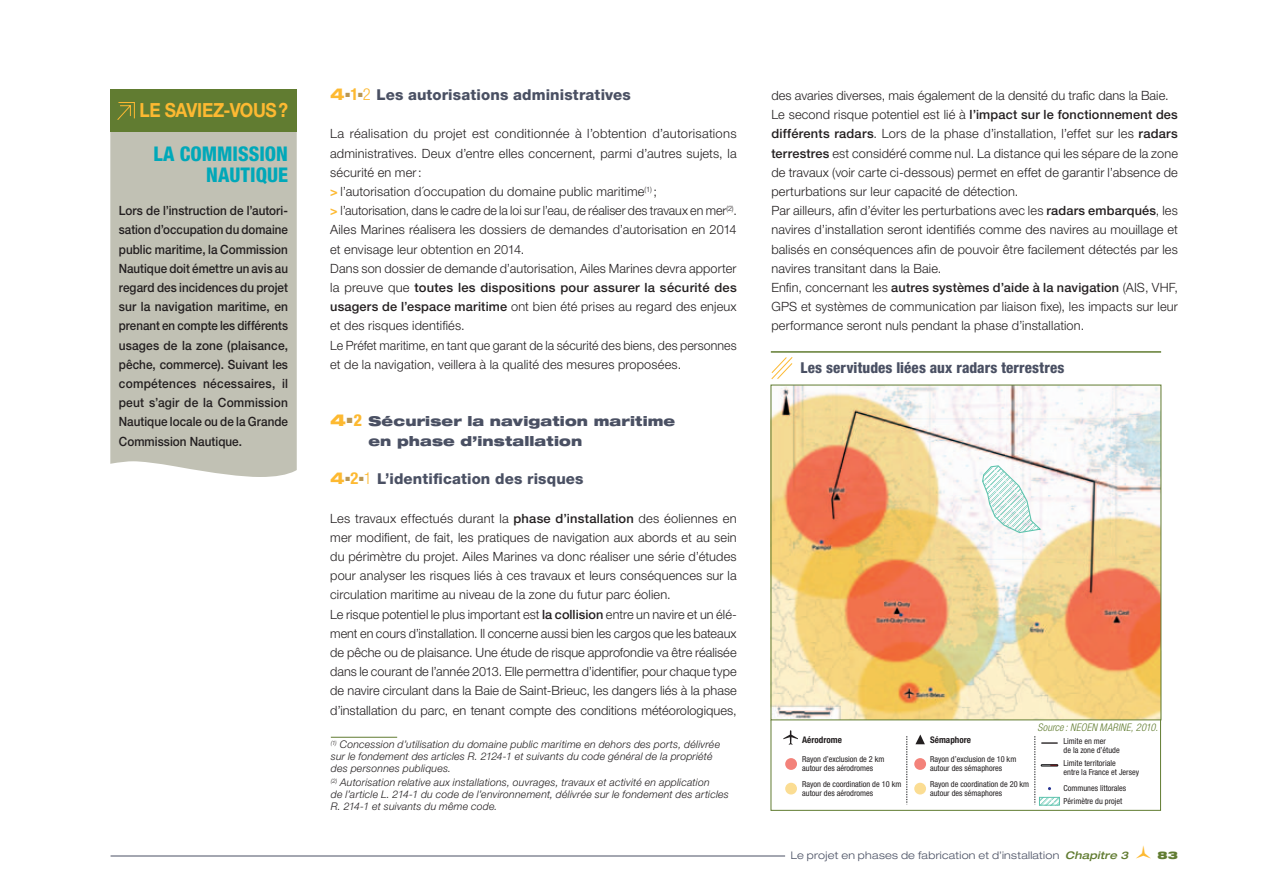
<style>
.page{position:relative;width:1263px;height:893px;background:#fff}
.page>*{position:absolute;margin:0;border:0;box-sizing:border-box;transform-origin:0 0}
.t1{font:800 condensed 20.25px/21px "Helvetica Neue";color:#00a8b9;text-align:right}
.t2{font:700 19.5px "Helvetica Neue";letter-spacing:-.02em;color:#fdb931;scale:.89 1}
.t3{font:800 15px "Helvetica Neue";letter-spacing:.01em;color:#4a5063}
.t4{font:800 condensed 15px "Helvetica Neue";letter-spacing:.01em;color:#4a5063}
.t5{font:900 expanded 13.5px/19.2px "Helvetica Neue";letter-spacing:.01em;color:#4a5063}
.t6{font:300 12.75px/19.2px "Helvetica Neue";letter-spacing:.01em;color:#231f20}
.t7{font:500 12.75px/19.2px "Helvetica Neue";letter-spacing:.005em;color:#231f20;text-align:justify;scale:.92 1}
.t8{font:italic 300 10.5px/12px "Helvetica Neue";letter-spacing:.02em;color:#231f20}
.t9{font:300 expanded 10.5px "Helvetica Neue";letter-spacing:.025em;color:#4a5063}
.t10{font:italic 300 condensed 10.5px "Helvetica Neue";letter-spacing:.01em;color:#617c31}
.t11{font:900 expanded 10.5px "Helvetica Neue";color:#617c31}
.t12{font:700 condensed 9.15px "Helvetica Neue";color:#231f20}
.t13{font:condensed 8.25px/9px "Helvetica Neue";color:#231f20}
.s1{font-stretch:expanded;font-size:16.5px;color:#fdb931}
.s2{font-weight:700;font-stretch:condensed;font-size:16.5px;color:#fdb931}
.s3{font-weight:300;font-stretch:condensed;font-size:16.5px;color:#fdb931}
.s4{font-weight:700;color:#fdb931}
.s5{font-weight:500}
.s6{font-size:16.5px;color:#fdb931}
.s7{font-weight:800;font-stretch:condensed;font-size:16.5px;color:#fdb931}
.s8{font-weight:500;font-style:italic;color:#617c31}
</style>
<div class="page">
<hr style="left:111px;top:856px;width:674px;height:1px;background:#4a5063">
<div style="left:110px;top:132px;width:187px;height:345px;background:#c1c1b4"></div>
<div style="left:110px;top:89px;width:187px;height:43px;background:#617c31"></div>
<svg style="left:117px;top:102px;width:18px;height:18px"></svg>
<hr style="left:331px;top:737px;width:66px;height:1px;background:#617c31">
<img style="left:773px;top:387px;width:386px;height:331px">
<svg style="left:981px;top:465px;width:61px;height:69px"></svg>
<hr style="left:771px;top:351px;width:390px;height:2px;background:#617c31">
<svg style="left:771px;top:357px;width:22px;height:23px"></svg>
<svg style="left:783px;top:731px;width:15px;height:14px"></svg>
<svg style="left:915px;top:734px;width:10px;height:10px"></svg>
<div style="left:785px;top:758px;width:12px;height:12px;background:#f3827a;border-radius:50%"></div>
<div style="left:914px;top:758px;width:12px;height:12px;background:#f3827a;border-radius:50%"></div>
<div style="left:785px;top:783px;width:12px;height:11px;background:#fbdd93;border-radius:50%"></div>
<div style="left:914px;top:783px;width:12px;height:11px;background:#fbdd93;border-radius:50%"></div>
<svg style="left:906px;top:736px;width:1px;height:67px"></svg>
<svg style="left:1034px;top:736px;width:1px;height:67px"></svg>
<svg style="left:1041px;top:742px;width:17px;height:2px"></svg>
<svg style="left:1041px;top:764px;width:17px;height:2px"></svg>
<svg style="left:1041px;top:799px;width:17px;height:5px"></svg>
<div style="left:1039px;top:797px;width:21px;height:9px;border:1px solid #5dc3ad"></div>
<h2 class="t2" style="left:140px;top:98px;width:168px">LE SAVIEZ-VOUS?</h2>
<h1 class="t1" style="left:153px;top:143px;width:136px">LA COMMISSION<br>NAUTIQUE</h1>
<p class="t7" style="left:119px;top:201px;width:185px">Lors de l’instruction de l’autori&shy;sation d’occupation du domaine public maritime, la Commission Nautique doit émettre un avis au regard des incidences du projet sur la navigation maritime, en prenant en compte les différents usages de la zone (plaisance, pêche, commerce). Suivant les compétences nécessaires, il peut s’agir de la Commission Nautique locale ou de la Grande Commission Nautique.</p>
<p class="t3" style="left:330px;top:86px;width:302px"><span class="s1">4</span><sup>■</sup><span class="s2">1</span><sup>■</sup><span class="s3">2</span> Les autorisations administratives</p>
<p class="t6" style="left:330px;top:124px;width:408px">La réalisation du projet est conditionnée à l’obtention d’autorisations administratives. Deux d’entre elles concernent, parmi d’autres sujets, la sécurité en mer:<br><span class="s4">&gt;</span> l’autorisation d´occupation du domaine public maritime<sup>(1)</sup> ;<br><span class="s4">&gt;</span> l’autorisation, dans le cadre de la loi sur l’eau, de réaliser des travaux en mer<sup>(2)</sup>.<br>Ailes Marines réalisera les dossiers de demandes d’autorisation en 2014 et envisage leur obtention en 2014.<br>Dans son dossier de demande d’autorisation, Ailes Marines devra apporter la preuve que <span class="s5">toutes les dispositions pour assurer la sécurité des usagers de l’espace maritime</span> ont bien été prises au regard des enjeux et des risques identifiés.<br>Le Préfet maritime, en tant que garant de la sécurité des biens, des personnes et de la navigation, veillera à la qualité des mesures proposées.</p>
<p class="t5" style="left:368px;top:411px;width:308px;text-indent:-38px"><span class="s6">4</span><sup>■</sup><span class="s7">2</span> Sécuriser la navigation maritime en phase d’installation</p>
<p class="t3" style="left:330px;top:470px;width:255px"><span class="s1">4</span><sup>■</sup><span class="s2">2</span><sup>■</sup><span class="s3">1</span> L’identification des risques</p>
<p class="t6" style="left:330px;top:508px;width:408px">Les travaux effectués durant la <span class="s5">phase d’installation</span> des éoliennes en mer modifient, de fait, les pratiques de navigation aux abords et au sein du périmètre du projet. Ailes Marines va donc réaliser une série d’études pour analyser les risques liés à ces travaux et leurs conséquences sur la circulation maritime au niveau de la zone du futur parc éolien.<br>Le risque potentiel le plus important est <span class="s5">la collision</span> entre un navire et un élé&shy;ment en cours d’installation. Il concerne aussi bien les cargos que les bateaux de pêche ou de plaisance. Une étude de risque approfondie va être réalisée dans le courant de l’année 2013. Elle permettra d’identifier, pour chaque type de navire circulant dans la Baie de Saint-Brieuc, les dangers liés à la phase d’installation du parc, en tenant compte des conditions météorologiques,</p>
<p class="t8" style="left:331px;top:738px;width:391px"><sup>(1)</sup> Concession d’utilisation du domaine public maritime en dehors des ports, délivrée sur le fondement des articles R. 2124-1 et suivants du code général de la propriété des personnes publiques.</p>
<p class="t8" style="left:331px;top:776px;width:400px"><sup>(2)</sup> Autorisation relative aux installations, ouvrages, travaux et activité en application<br>de l’article L. 214-1 du code de l’environnement, délivrée sur le fondement des articles<br>R. 214-1 et suivants du même code.</p>
<p class="t6" style="left:771px;top:86px;width:408px">des avaries diverses, mais également de la densité du trafic dans la Baie.<br>Le second risque potentiel est lié à <span class="s5">l’impact sur le fonctionnement des différents radars</span>. Lors de la phase d’installation, l’effet sur les <span class="s5">radars terrestres</span> est considéré comme nul. La distance qui les sépare de la zone de travaux (voir carte ci-dessous) permet en effet de garantir l’absence de perturbations sur leur capacité de détection.<br>Par ailleurs, afin d’éviter les perturbations avec les <span class="s5">radars embarqués</span>, les navires d’installation seront identifiés comme des navires au mouillage et balisés en conséquences afin de pouvoir être facilement détectés par les navires transitant dans la Baie.<br>Enfin, concernant les <span class="s5">autres systèmes d’aide à la navigation</span> (AIS, VHF, GPS et systèmes de communication par liaison fixe), les impacts sur leur performance seront nuls pendant la phase d’installation.</p>
<p class="t4" style="left:801px;top:358px;width:265px">Les servitudes liées aux radars terrestres</p>
<p class="t12" style="left:802px;top:734px;width:41px">Aérodrome</p>
<p class="t13" style="left:802px;top:755px;width:84px">Rayon d’exclusion de 2 km autour des aérodromes</p>
<p class="t13" style="left:802px;top:780px;width:101px">Rayon de coordination de 10 km autour des aérodromes</p>
<p class="t12" style="left:930px;top:734px;width:42px">Sémaphore</p>
<p class="t13" style="left:930px;top:755px;width:88px">Rayon d’exclusion de 10 km autour des sémaphores</p>
<p class="t13" style="left:930px;top:780px;width:101px">Rayon de coordination de 20 km autour des sémaphores</p>
<p class="t10" style="left:1037px;top:722px;width:122px">Source : NEOEN Marine, 2010.</p>
<p class="t13" style="left:1063px;top:736px;width:58px">Limite en mer<br>de la zone d’étude</p>
<p class="t13" style="left:1063px;top:759px;width:77px">Limite territoriale<br>entre la France et Jersey</p>
<p class="t13" style="left:1063px;top:781px;width:64px;line-height:13.6px">Communes littorales<br>Périmètre du projet</p>
<p class="t9" style="left:791px;top:849px;width:339px">Le projet en phases de fabrication et d’installation <span class="s8">Chapitre 3</span></p>
<p class="t11" style="left:1157px;top:848px;width:22px">83</p>
</div>
